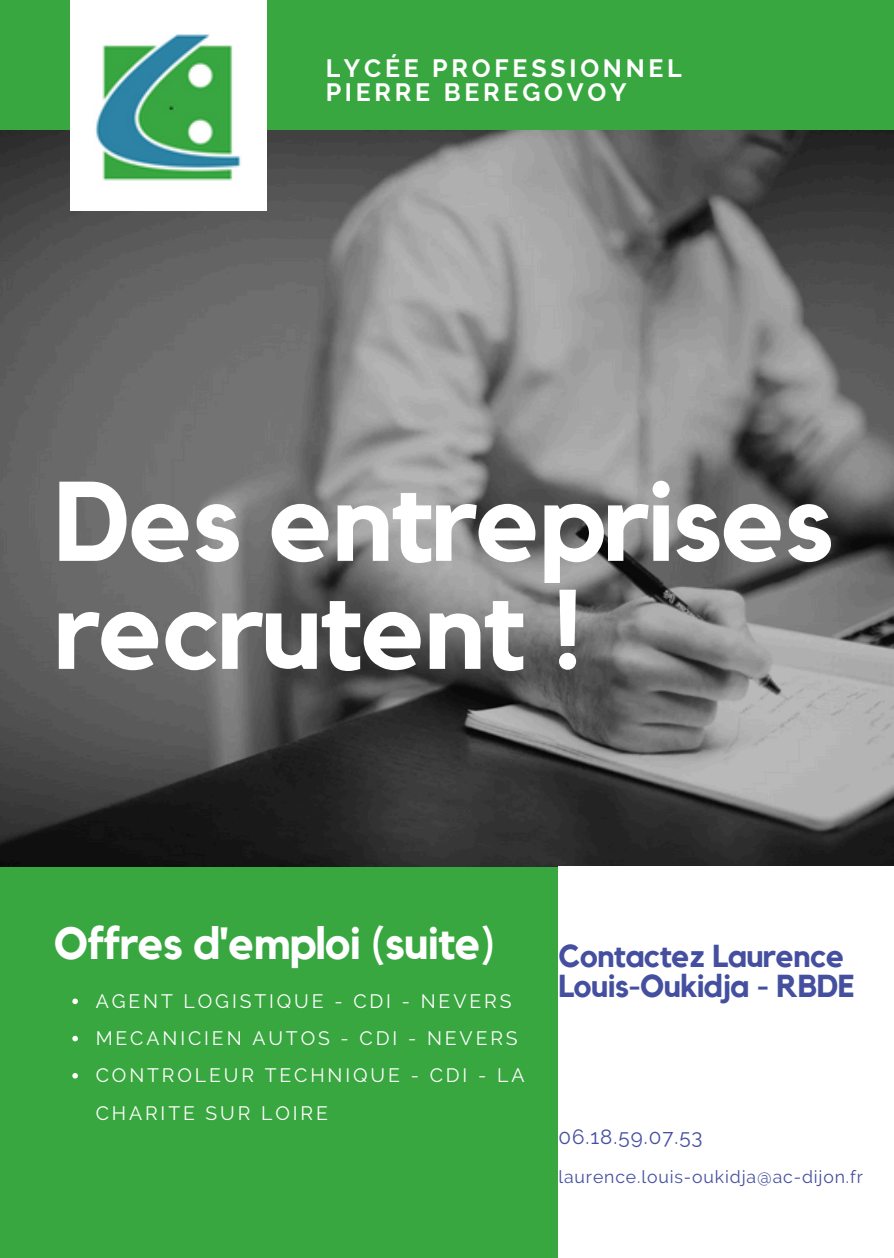
<style>
.page{position:relative;width:894px;height:1258px;background:#fff}
.page>*{position:absolute;margin:0;border:0;box-sizing:border-box;transform-origin:0 0}
.t1{font:700 111.6px/108px "Kollektif";letter-spacing:-.02em;color:#fff}
.t2{font:700 45px "Kollektif";letter-spacing:-.02em;color:#fff}
.t3{font:700 31.8px/29.4px "Kollektif";letter-spacing:-.02em;color:#454fa0}
.t4{font:700 24.9px/24.3px "Raleway";letter-spacing:.15em;color:#fff}
.t5{font:20.7px "Raleway";letter-spacing:.05em;color:#454fa0}
.t6{font:19.5px/37.2px "Raleway";letter-spacing:.15em;color:#fff}
.t7{font:17.7px "Raleway";letter-spacing:.05em;color:#454fa0}
</style>
<div class="page">
<div style="left:0;top:0;width:893px;height:1258px;background:#38a740"></div>
<img style="left:0;top:130px;width:893px;height:736px">
<div style="left:70px;top:0;width:196px;height:210px;background:#fff"></div>
<div style="left:558px;top:866px;width:335px;height:392px;background:#fff"></div>
<img style="left:96px;top:34px;width:145px;height:147px">
<svg style="left:72px;top:998px;width:6px;height:6px"></svg>
<svg style="left:72px;top:1036px;width:6px;height:5px"></svg>
<svg style="left:72px;top:1073px;width:6px;height:5px"></svg>
<h3 class="t4" style="left:325px;top:56px;width:357px">LYCÉE PROFESSIONNEL<br>PIERRE BEREGOVOY</h3>
<p class="t1" style="left:54px;top:472px;width:781px">Des entreprises recrutent !</p>
<p class="t2" style="left:54px;top:922px;width:442px">Offres d'emploi (suite)</p>
<p class="t6" style="left:96px;top:982px;width:417px">AGENT LOGISTIQUE - CDI - NEVERS</p>
<p class="t6" style="left:96px;top:1019px;width:423px">MECANICIEN AUTOS - CDI - NEVERS</p>
<h2 class="t6" style="left:96px;top:1057px;width:430px">CONTROLEUR TECHNIQUE - CDI - LA<br>CHARITE SUR LOIRE</h2>
<h4 class="t3" style="left:558px;top:943px;width:298px">Contactez Laurence<br>Louis-Oukidja - RBDE</h4>
<h1 class="t5" style="left:558px;top:1125px;width:146px">06.18.59.07.53</h1>
<p class="t7" style="left:558px;top:1166px;width:306px">laurence.louis-oukidja@ac-dijon.fr</p>
</div>
